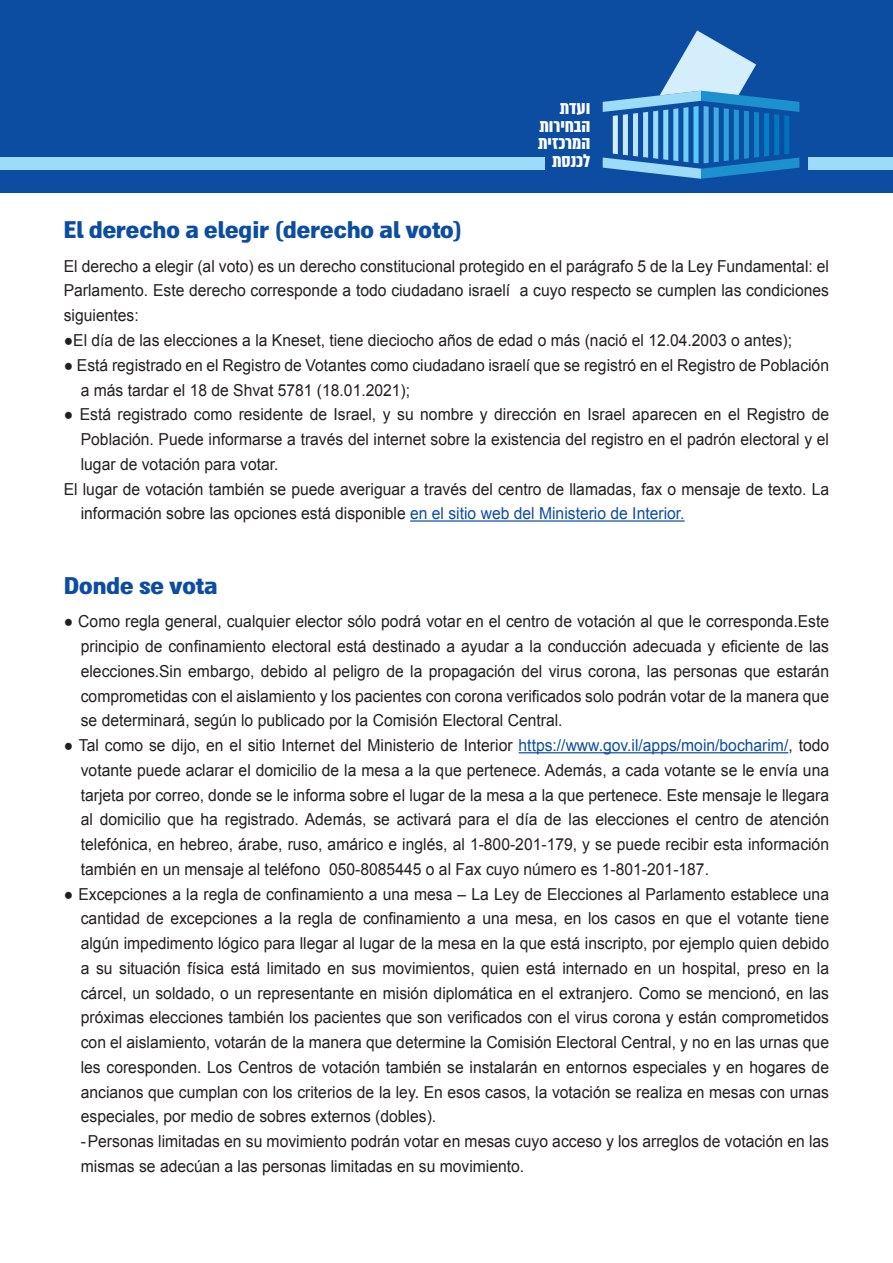
<style>
.page{position:relative;width:893px;height:1263px;background:#fff}
.page>*{position:absolute;margin:0;border:0;box-sizing:border-box;transform-origin:0 0}
.t1{font:900 27px "Almoni DLAAA";color:#0d4da1}
.t2{font:700 21.15px/17.5px "Almoni Tzar DL Bold AAA";color:#fff;text-align:right}
.t3{font:16.5px/24.8px "Arial";color:#231f20;scale:.95 1}
.s1{color:#0d4da1}
</style>
<div class="page">
<div style="left:0;top:0;width:893px;height:193px;background:#0d4da1"></div>
<svg style="left:603px;top:30px;width:196px;height:149px"></svg>
<div style="left:0;top:157px;width:544px;height:13px;background:#9cdcf8"></div>
<div style="left:809px;top:157px;width:84px;height:13px;background:#9cdcf8"></div>
<hr style="left:410px;top:520px;width:275px;height:2px;background:#0d4da1">
<hr style="left:519px;top:752px;width:269px;height:1px;background:#0d4da1">
<p class="t2" style="left:538px;top:99px;width:54px">ועדת<br>הבחירות<br>המרכזית<br>לכנסת</p>
<h1 class="t1" style="left:64px;top:215px;width:400px">El derecho a elegir (derecho al voto(</h1>
<p class="t3" style="left:64px;top:254px;width:807px;text-align:right">El derecho a elegir (al voto) es un derecho constitucional protegido en el parágrafo 5 de la Ley Fundamental: el a cuyo respecto se cumplen las condiciones</p>
<p class="t3" style="left:64px;top:278px;width:471px">Parlamento. Este derecho corresponde a todo ciudadano israelí siguientes:</p>
<p class="t3" style="left:64px;top:328px;width:768px">●El día de las elecciones laa Kneset, tiene dieciocho años de edad o más (nació el 12.04.2003 o antes ;(</p>
<p class="t3" style="left:81px;top:353px;width:789px;text-indent:-17px">● Está registrado en el Registro de Votantes como ciudadano israelí que se registró en el Registro de Población a más tardar el 18 de Shvat 5781 )18.01.2021 ;(</p>
<p class="t3" style="left:64px;top:402px;width:807px">● Está registrado como residente de Israel y, su nombre y dirección en Israel aparecen en el Registro de</p>
<p class="t3" style="left:81px;top:427px;width:789px">Población. Puede informarse a través del internet sobre la existencia del registro en el padrón electoral y el</p>
<p class="t3" style="left:81px;top:452px;width:210px">lugar de votación para votar.</p>
<p class="t3" style="left:64px;top:476px;width:807px">El lugar de votación también se puede averiguar a través del centro de llamadas, fax o mensaje de texto. La</p>
<p class="t3" style="left:81px;top:501px;width:637px">información sobre las opciones está disponible <span class="s1">en el sitio web del Ministerio de Interior.</span></p>
<h1 class="t1" style="left:64px;top:571px;width:155px">Donde se vota</h1>
<p class="t3" style="left:81px;top:609px;width:789px;text-align:justify;text-indent:-17px">● Como regla general, cualquier elector sólo podrá votar en el centro de votación al que le corresponda.Este principio de confinamiento electoral está destinado a ayudar laa conducción adecuada y eficiente de las elecciones.Sin embargo, debido al peligro de la propagación del virus corona, las personas que estarán comprometidas con el aislamiento y los pacientes con corona verificados solo podrán votar de la manera que se determinará, según lo publicado por la Comisión Electoral Central.</p>
<p class="t3" style="left:64px;top:733px;width:807px">● Tal como se dijo, en el sitio Internet del Ministerio de Interior <span class="s1">https://www.gov /i l. apps/moin/bocharim/</span>, todo</p>
<p class="t3" style="left:81px;top:758px;width:789px">votante puede aclarar el domicilio de la mesa laa que pertenece. Además a, cada votante se le envía una</p>
<p class="t3" style="left:81px;top:782px;width:789px">tarjeta por correo, donde se le informa sobre el lugar de la mesa laa que pertenece. Este mensaje le llegara</p>
<p class="t3" style="left:81px;top:807px;width:789px">al domicilio que ha registrado. Además, se activará para el día de las elecciones el centro de atención</p>
<p class="t3" style="left:81px;top:832px;width:789px">telefónica, en hebreo, árabe, ruso, amárico e inglés, al 1-800-201-179, y se puede recibir esta información</p>
<p class="t3" style="left:329px;top:857px;width:401px">050-8085445 o al Fax cuyo número es 1-801-201-187.</p>
<p class="t3" style="left:81px;top:857px;width:254px">también en un mensaje al teléfono</p>
<p class="t3" style="left:81px;top:881px;width:789px;text-indent:-17px">● Excepciones laa regla de confinamiento a una mesa – La Ley de Elecciones al Parlamento establece una cantidad de excepciones a la regla de confinamiento a una mesa, en los casos en que el votante tiene algún impedimento lógico para llegar al lugar de la mesa en la que está inscripto, por ejemplo quien debido a su situación física está limitado en sus movimientos, quien está internado en un hospital, preso en la cárcel, un soldado o, un representante en misión diplomática en el extranjero. Como se mencionó, en las próximas elecciones también los pacientes que son verificados con el virus corona y están comprometidos con el aislamiento, votarán de la manera que determine la Comisión Electoral Central y, no en las urnas que les coresponden. Los Centros de votación también se instalarán en entornos especiales y en hogares de ancianos que cumplan con los criterios de la ley. En esos casos la, votación se realiza en mesas con urnas especiales, por medio de sobres externos (dobles .(<br>-Personas limitadas en su movimiento podrán votar en mesas cuyo acceso y los arreglos de votación en las mismas se adecúan a las personas limitadas en su movimiento.</p>
</div>
